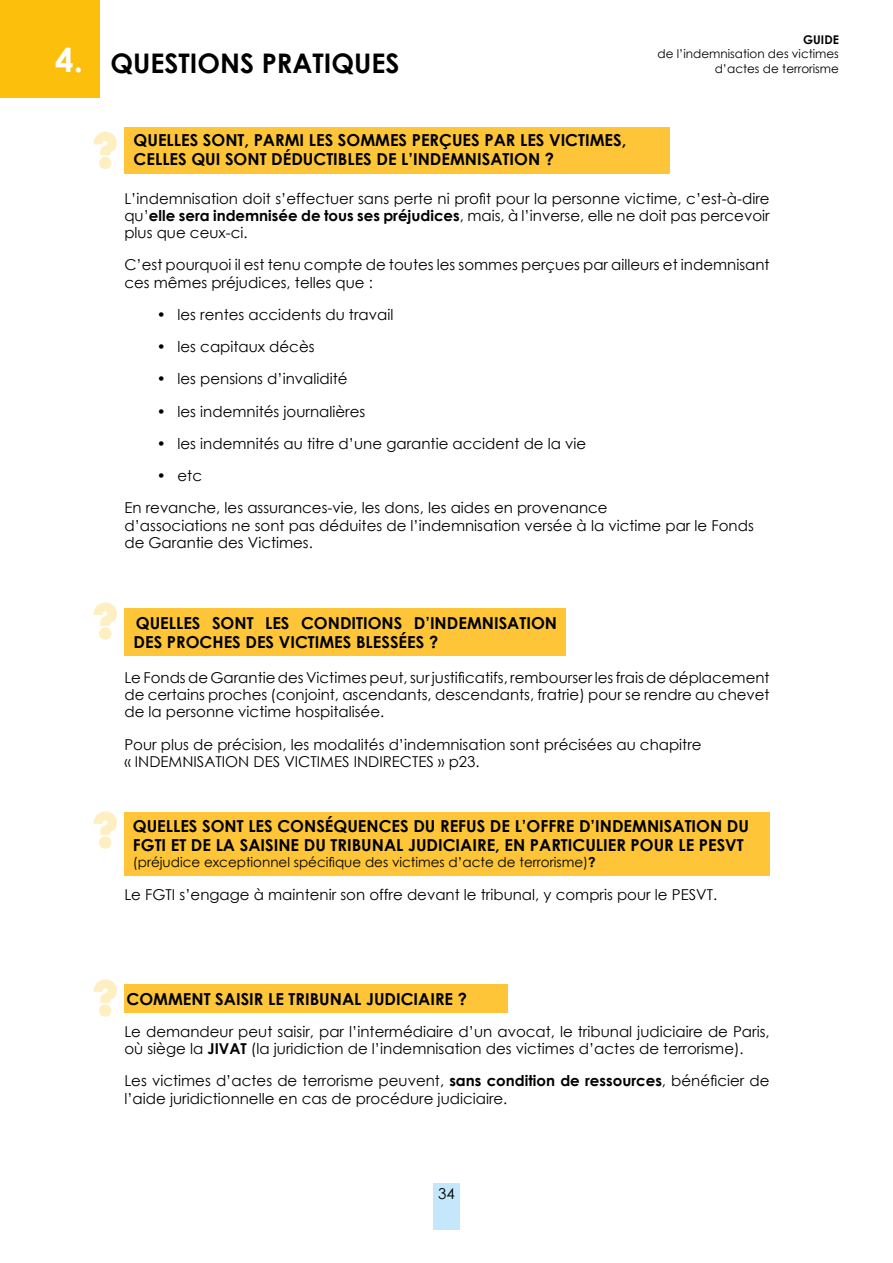
<style>
.page{position:relative;width:893px;height:1263px;background:#fff}
.page>*{position:absolute;margin:0;border:0;box-sizing:border-box;transform-origin:0 0}
.t1{font:700 27px "Century Gothic";color:#000}
.t2{font:700 16.5px/18.9px "Century Gothic";color:#000}
.t3{font:15px/17.2px "Century Gothic";color:#000}
.t4{font:13.5px "Century Gothic";color:#000}
.t5{font:12px/14.4px "Century Gothic";color:#000;text-align:right}
.t6{font:700 12px "Century Gothic";color:#000}
.s1{font-size:33px;color:#fff}
.s2{font-weight:700}
</style>
<div class="page">
<div style="left:0;top:0;width:100px;height:98px;background:#fcbf0b"></div>
<div style="left:433px;top:1183px;width:27px;height:47px;background:#c5e7fb"></div>
<div style="left:124px;top:984px;width:384px;height:29px;background:#fdc537"></div>
<div style="left:124px;top:128px;width:546px;height:46px;background:#fdc537"></div>
<svg style="left:94px;top:132px;width:23px;height:37px"></svg>
<div style="left:124px;top:608px;width:442px;height:48px;background:#fdc537"></div>
<svg style="left:94px;top:602px;width:23px;height:38px"></svg>
<div style="left:124px;top:812px;width:646px;height:64px;background:#fdc537"></div>
<svg style="left:94px;top:811px;width:23px;height:38px"></svg>
<svg style="left:94px;top:979px;width:23px;height:38px"></svg>
<h1 class="t1" style="left:55px;top:43px;width:346px"><span class="s1">4.</span> QUESTIONS PRATIQUES</h1>
<p class="t2" style="left:134px;top:130px;width:494px">QUELLES SONT, PARMI LES SOMMES PERÇUES PAR LES VICTIMES,<br>CELLES QUI SONT DÉDUCTIBLES DE L’INDEMNISATION ?</p>
<p class="t6" style="left:803px;top:31px;width:37px">GUIDE</p>
<p class="t5" style="left:657px;top:47px;width:183px">de l’indemnisation des victimes d’actes de terrorisme</p>
<p class="t3" style="left:124px;top:189px;width:647px;text-align:justify">L’indemnisation doit s’effectuer sans perte ni profit pour la personne victime, c’est-à-dire qu’<span class="s2">elle sera indemnisée de tous ses préjudices</span>, mais, à l’inverse, elle ne doit pas percevoir plus que ceux-ci.</p>
<p class="t3" style="left:124px;top:256px;width:647px">C’est pourquoi il est tenu compte de toutes les sommes perçues par ailleurs et indemnisant ces mêmes préjudices, telles que :</p>
<p class="t3" style="left:157px;top:306px;width:238px">• les rentes accidents du travail</p>
<p class="t3" style="left:157px;top:338px;width:159px">• les capitaux décès</p>
<p class="t3" style="left:157px;top:370px;width:192px">• les pensions d’invalidité</p>
<p class="t3" style="left:157px;top:402px;width:210px">• les indemnités journalières</p>
<p class="t3" style="left:157px;top:435px;width:431px">• les indemnités au titre d’une garantie accident de la vie</p>
<p class="t3" style="left:124px;top:459px;width:485px;line-height:32.2px;text-indent:33px">• etc<br>En revanche, les assurances-vie, les dons, les aides en provenance</p>
<p class="t3" style="left:124px;top:516px;width:631px">d’associations ne sont pas déduites de l’indemnisation versée à la victime par le Fonds de Garantie des Victimes.</p>
<p class="t2" style="left:134px;top:612px;width:425px">QUELLES SONT LES CONDITIONS D’INDEMNISATION<br>DES PROCHES DES VICTIMES BLESSÉES ?</p>
<p class="t3" style="left:124px;top:668px;width:647px;text-align:justify">Le Fonds de Garantie des Victimes peut, sur justificatifs, rembourser les frais de déplacement de certains proches (conjoint, ascendants, descendants, fratrie) pour se rendre au chevet de la personne victime hospitalisée.</p>
<p class="t3" style="left:124px;top:735px;width:579px">Pour plus de précision, les modalités d’indemnisation sont précisées au chapitre « INDEMNISATION DES VICTIMES INDIRECTES » p23.</p>
<p class="t2" style="left:133px;top:816px;width:618px">QUELLES SONT LES CONSÉQUENCES DU REFUS DE L’OFFRE D’INDEMNISATION DU<br>FGTI ET DE LA SAISINE DU TRIBUNAL JUDICIAIRE, EN PARTICULIER POUR LE PESVT</p>
<p class="t4" style="left:133px;top:852px;width:464px">(préjudice exceptionnel spécifique des victimes d’acte de terrorisme)<span class="s2">?</span></p>
<p class="t3" style="left:124px;top:886px;width:594px">Le FGTI s’engage à maintenir son offre devant le tribunal, y compris pour le PESVT.</p>
<p class="t2" style="left:126px;top:988px;width:342px">COMMENT SAISIR LE TRIBUNAL JUDICIAIRE ?</p>
<p class="t3" style="left:124px;top:1022px;width:647px">Le demandeur peut saisir, par l’intermédiaire d’un avocat, le tribunal judiciaire de Paris, où siège la <span class="s2">JIVAT</span> (la juridiction de l’indemnisation des victimes d’actes de terrorisme).</p>
<p class="t3" style="left:124px;top:1072px;width:647px">Les victimes d’actes de terrorisme peuvent, <span class="s2">sans condition de ressources</span>, bénéficier de l’aide juridictionnelle en cas de procédure judiciaire.</p>
<p class="t3" style="left:438px;top:1184px;width:18px">34</p>
</div>
